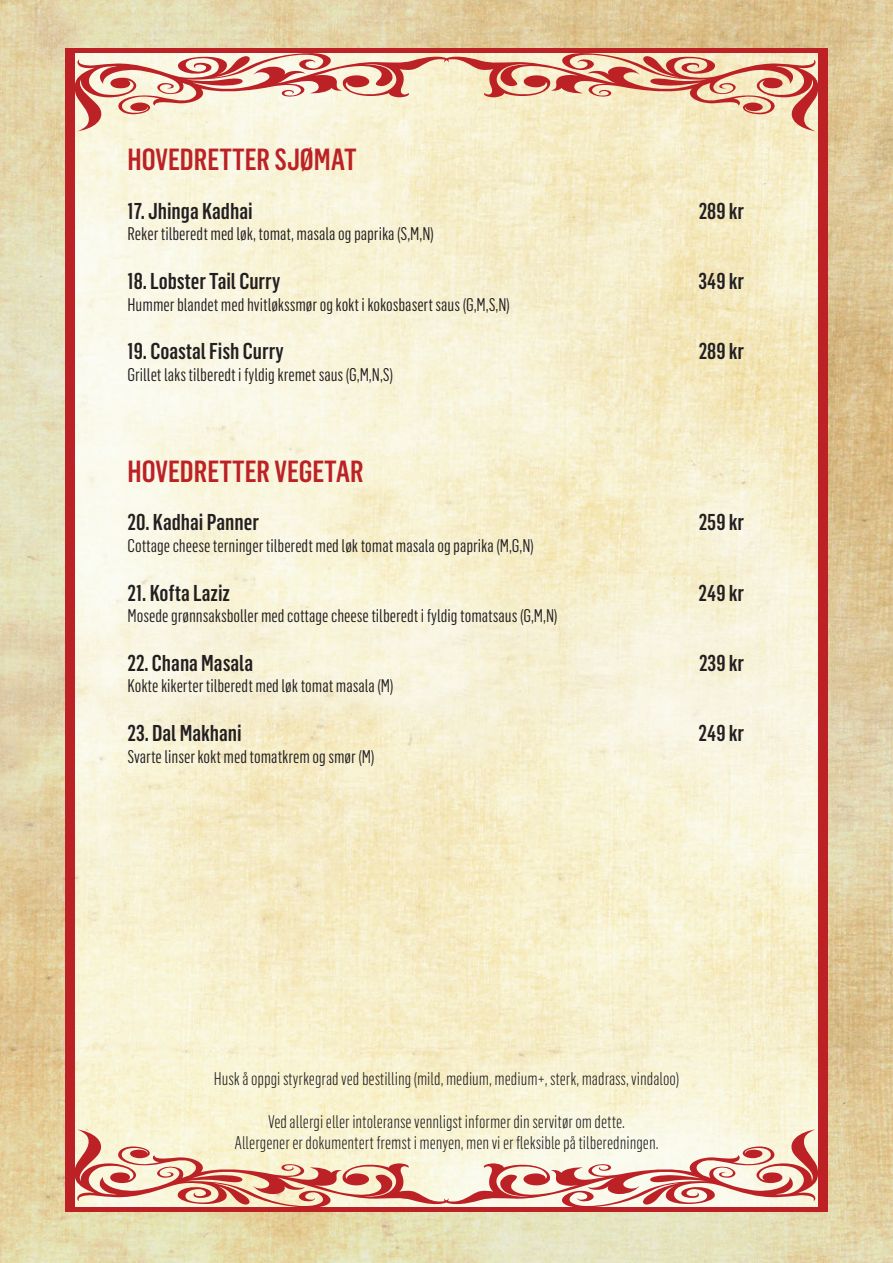
<style>
.page{position:relative;width:893px;height:1263px;background:#fff}
.page>*{position:absolute;margin:0;border:0;box-sizing:border-box;transform-origin:0 0}
.t1{font:500 30px "Flama Condensed";color:#bc2125}
.t2{font:500 22.5px "Flama Condensed";color:#231f20}
.t3{font:18px "Flama Condensed";color:#231f20}
.t4{font:300 18px/21.6px "Flama Condensed";color:#231f20;text-align:center}
</style>
<div class="page">
<img style="left:0;top:0;width:893px;height:1263px">
<div style="left:65px;top:48px;width:763px;height:5px;background:#bc2125"></div>
<div style="left:65px;top:48px;width:10px;height:1161px;background:#bc2125"></div>
<div style="left:65px;top:1207px;width:763px;height:5px;background:#bc2125"></div>
<div style="left:818px;top:49px;width:10px;height:1160px;background:#bc2125"></div>
<svg style="left:75px;top:1129px;width:743px;height:78px;background:#ebc7b4"></svg>
<svg style="left:75px;top:53px;width:743px;height:78px;background:#ebc7af"></svg>
<h1 class="t1" style="left:128px;top:141px;width:231px">HOVEDRETTER SJØMAT</h1>
<p class="t2" style="left:128px;top:197px;width:127px">17. Jhinga Kadhai</p>
<p class="t2" style="left:699px;top:197px;width:47px">289 kr</p>
<p class="t3" style="left:128px;top:223px;width:308px">Reker tilberedt med løk, tomat, masala og paprika (S,M,N)</p>
<p class="t2" style="left:128px;top:267px;width:154px">18. Lobster Tail Curry</p>
<p class="t2" style="left:698px;top:267px;width:47px">349 kr</p>
<p class="t3" style="left:128px;top:293px;width:384px">Hummer blandet med hvitløkssmør og kokt i kokosbasert saus (G,M,S,N)</p>
<p class="t2" style="left:128px;top:337px;width:158px">19. Coastal Fish Curry</p>
<p class="t2" style="left:699px;top:337px;width:47px">289 kr</p>
<p class="t3" style="left:128px;top:363px;width:267px">Grillet laks tilberedt i fyldig kremet saus (G,M,N,S)</p>
<h1 class="t1" style="left:128px;top:452px;width:238px">HOVEDRETTER VEGETAR</h1>
<p class="t2" style="left:128px;top:508px;width:133px">20. Kadhai Panner</p>
<p class="t2" style="left:699px;top:508px;width:47px">259 kr</p>
<p class="t3" style="left:128px;top:534px;width:408px">Cottage cheese terninger tilberedt med løk tomat masala og paprika (M,G,N)</p>
<p class="t2" style="left:128px;top:578px;width:104px">21. Kofta Laziz</p>
<p class="t2" style="left:699px;top:578px;width:47px">249 kr</p>
<p class="t3" style="left:128px;top:604px;width:431px">Mosede grønnsaksboller med cottage cheese tilberedt i fyldig tomatsaus (G,M,N)</p>
<p class="t2" style="left:128px;top:648px;width:127px">22. Chana Masala</p>
<p class="t2" style="left:699px;top:648px;width:47px">239 kr</p>
<p class="t3" style="left:128px;top:675px;width:267px">Kokte kikerter tilberedt med løk tomat masala (M)</p>
<p class="t2" style="left:128px;top:719px;width:116px">23. Dal Makhani</p>
<p class="t2" style="left:699px;top:719px;width:47px">249 kr</p>
<p class="t3" style="left:128px;top:745px;width:248px">Svarte linser kokt med tomatkrem og smør (M)</p>
<p class="t4" style="left:214px;top:1067px;width:467px">Husk å oppgi styrkegrad ved bestilling (mild, medium, medium+, sterk, madrass, vindaloo)</p>
<p class="t4" style="left:234px;top:1110px;width:426px">Ved allergi eller intoleranse vennligst informer din servitør om dette.<br>Allergener er dokumentert fremst i menyen, men vi er fleksible på tilberedningen.</p>
</div>
